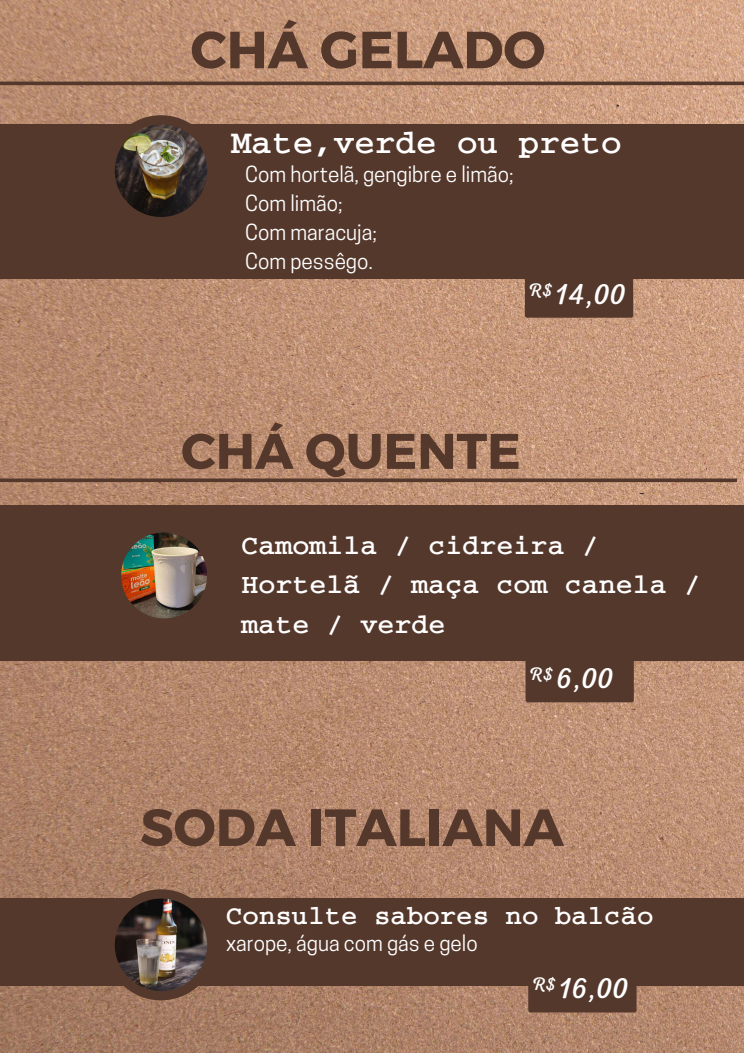
<style>
.page{position:relative;width:744px;height:1053px;background:#fff}
.page>*{position:absolute;margin:0;border:0;box-sizing:border-box;transform-origin:0 0}
.t1{font:700 52.2px "Montserrat";color:#55382c}
.t2{font:700 50px "Montserrat";color:#55382c}
.t3{font:34.28px "Courier BOLD";color:#fff}
.t4{font:30.32px "RTL Adam Script Regular";color:#fff}
.t5{font:28.36px/39.5px "Courier BOLD";color:#fff}
.t6{font:27.4px "Courier BOLD";color:#fff}
.t7{font:20.8px/28.8px "Cooper Hewitt";color:#fff}
</style>
<div class="page">
<img style="left:0;top:0;width:744px;height:1052px">
<div style="left:0;top:124px;width:744px;height:155px;background:#55382c"></div>
<svg style="left:106px;top:115px;width:111px;height:57px"></svg>
<img style="left:115px;top:124px;width:92px;height:93px">
<div style="left:525px;top:264px;width:108px;height:54px;background:#55382c;border-radius:2px"></div>
<hr style="left:0;top:82px;width:744px;height:3px;background:#55382c">
<svg style="left:0;top:478px;width:737px;height:4px;background:#614234"></svg>
<div style="left:0;top:505px;width:744px;height:155px;background:#55382c"></div>
<img style="left:121px;top:532px;width:86px;height:86px">
<div style="left:526px;top:648px;width:108px;height:54px;background:#55382c;border-radius:2px"></div>
<div style="left:0;top:898px;width:744px;height:87px;background:#55382c"></div>
<svg style="left:106px;top:889px;width:111px;height:111px"></svg>
<img style="left:115px;top:898px;width:92px;height:93px">
<div style="left:528px;top:958px;width:109px;height:54px;background:#55382c;border-radius:2px"></div>
<h1 class="t1" style="left:191px;top:16px;width:356px">CHÁ GELADO</h1>
<h3 class="t3" style="left:231px;top:130px;width:392px">Mate,verde ou preto</h3>
<p class="t7" style="left:245px;top:163px;width:270px">Com hortelã, gengibre e limão;<br>Com limão;<br>Com maracuja;<br>Com pessêgo.</p>
<h3 class="t4" style="left:528px;top:276px;width:99px"><sup>R$</sup> 14,00</h3>
<h2 class="t2" style="left:181px;top:418px;width:341px">CHÁ QUENTE</h2>
<h3 class="t5" style="left:242px;top:527px;width:461px">Camomila / cidreira /<br>Hortelã / maça com canela / mate / verde</h3>
<h3 class="t4" style="left:529px;top:660px;width:86px"><sup>R$</sup> 6,00</h3>
<h1 class="t1" style="left:140px;top:793px;width:425px">SODA ITALIANA</h1>
<h3 class="t6" style="left:226px;top:906px;width:429px">Consulte sabores no balcão</h3>
<p class="t7" style="left:226px;top:931px;width:253px">xarope, água com gás e gelo</p>
<h3 class="t4" style="left:531px;top:970px;width:99px"><sup>R$</sup> 16,00</h3>
</div>
